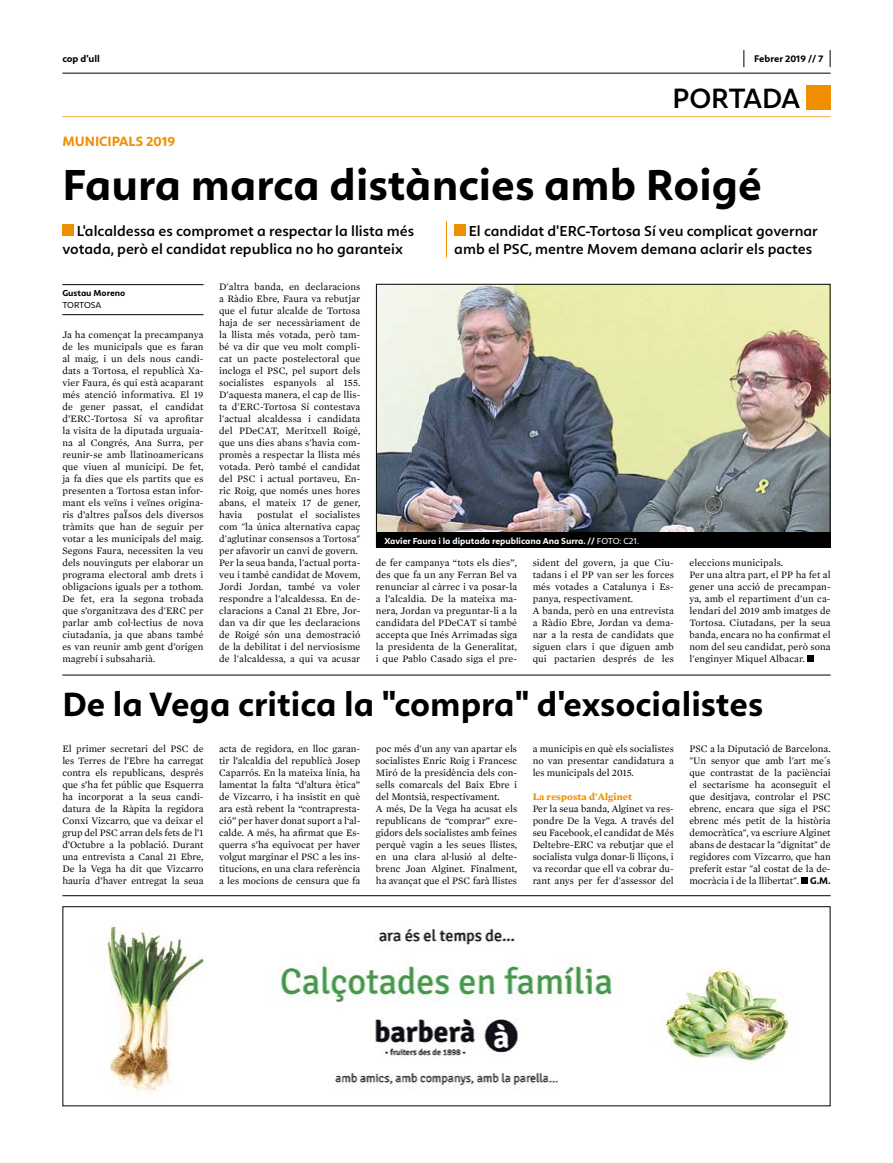
<style>
.page{position:relative;width:893px;height:1163px;background:#fff}
.page>*{position:absolute;margin:0;border:0;box-sizing:border-box;transform-origin:0 0}
.t1{font:700 45px "Calima";color:#000}
.t2{font:700 35px "Calima";color:#000}
.t3{font:600 29px "Calima";letter-spacing:-.01em;color:#000}
.t4{font:600 15px/18px "Calima";color:#000}
.t5{font:700 14px "Calima";color:#ef8f00}
.t6{font:10px/12px "Mercury Text G1";letter-spacing:.01em;color:#000;text-align:justify}
.t7{font:700 10px "Calima";color:#000}
.t8{font:700 10px "Mercury Text G1";letter-spacing:.01em;color:#ef8f00}
.t9{font:700 9px "Calima";color:#fff}
.t10{font:700 9px "Calima";color:#000}
.t11{font:9px "Calima";letter-spacing:-.015em;color:#000}
.s1{font-weight:400}
.s2{font-family:"Calima";font-weight:700}
</style>
<div class="page">
<hr style="left:62px;top:73px;width:769px;height:1px;background:#000">
<svg style="left:743px;top:50px;width:1px;height:17px"></svg>
<svg style="left:830px;top:50px;width:1px;height:17px"></svg>
<div style="left:807px;top:86px;width:24px;height:24px;background:#ef8f00"></div>
<hr style="left:62px;top:116px;width:769px;height:1px;background:#f4ab47">
<img style="left:107px;top:924px;width:684px;height:171px">
<div style="left:62px;top:906px;width:769px;height:200px;border:1px solid #000"></div>
<hr style="left:62px;top:895px;width:769px;height:1px;background:#000">
<hr style="left:62px;top:674px;width:769px;height:1px;background:#000">
<div style="left:62px;top:224px;width:12px;height:12px;background:#ef8f00"></div>
<div style="left:454px;top:224px;width:11px;height:12px;background:#ef8f00"></div>
<hr style="left:446px;top:221px;width:1px;height:36px;background:#ef8f00">
<div style="left:807px;top:655px;width:7px;height:7px;background:#000"></div>
<img style="left:378px;top:286px;width:451px;height:246px">
<div style="left:376px;top:532px;width:455px;height:16px;background:#000"></div>
<hr style="left:62px;top:314px;width:142px;height:1px;background:#000">
<hr style="left:62px;top:284px;width:142px;height:1px;background:#000">
<div style="left:801px;top:877px;width:7px;height:7px;background:#000"></div>
<p class="t7" style="left:62px;top:53px;width:39px">cop d’ull</p>
<p class="t7" style="left:754px;top:53px;width:71px">Febrer 2019 // 7</p>
<h3 class="t3" style="left:672px;top:82px;width:129px">PORTADA</h3>
<h3 class="t5" style="left:62px;top:133px;width:115px">MUNICIPALS 2019</h3>
<h1 class="t1" style="left:62px;top:159px;width:701px">Faura marca distàncies amb Roigé</h1>
<h3 class="t4" style="left:62px;top:222px;width:353px;text-indent:14px">L'alcaldessa es compromet a respectar la llista més votada, però el candidat republica no ho garanteix</h3>
<h3 class="t4" style="left:454px;top:222px;width:365px;text-indent:14px">El candidat d'ERC-Tortosa Sí veu complicat governar amb el PSC, mentre Movem demana aclarir els pactes</h3>
<p class="t10" style="left:62px;top:288px;width:64px">Gustau Moreno</p>
<p class="t11" style="left:62px;top:299px;width:41px">TORTOSA</p>
<p class="t6" style="left:62px;top:328px;width:143px">Ja ha començat la precampanya de les municipals que es faran al maig, i un dels nous candi&shy;dats a Tortosa, el republicà Xa&shy;vier Faura, és qui està acaparant més atenció informativa. El 19 de gener passat, el candidat d’ERC-Tortosa Sí va aprofitar la visita de la diputada urguaia&shy;na al Congrés, Ana Surra, per reunir-se amb llatinoamericans que viuen al municipi. De fet, ja fa dies que els partits que es presenten a Tortosa estan infor&shy;mant els veïns i veïnes origina&shy;ris d’altres paÏsos dels diversos tràmits que han de seguir per votar a les municipals del maig.<br>Segons Faura, necessiten la veu dels nouvinguts per elaborar un programa electoral amb drets i obligacions iguals per a tothom.<br>De fet, era la segona trobada que s’organitzava des d'ERC per parlar amb col·lectius de nova ciutadania, ja que abans també es van reunir amb gent d’origen magrebí i subsaharià.</p>
<p class="t6" style="left:219px;top:280px;width:143px">D'altra banda, en declaracions a Ràdio Ebre, Faura va rebutjar que el futur alcalde de Tortosa haja de ser necessàriament de la llista més votada, però tam&shy;bé va dir que veu molt compli&shy;cat un pacte postelectoral que incloga el PSC, pel suport dels socialistes espanyols al 155.<br>D'aquesta manera, el cap de llis&shy;ta d'ERC-Tortosa Sí contestava l'actual alcaldessa i candidata del PDeCAT, Meritxell Roigé, que uns dies abans s'havia com&shy;promès a respectar la llista més votada. Però també el candidat del PSC i actual portaveu, En&shy;ric Roig, que només unes hores abans, el mateix 17 de gener, havia</p>
<p class="t6" style="left:219px;top:508px;width:143px;text-align:left;text-indent:38px">postulat el socialistes com "la única alternativa capaç d'aglutinar consensos a Tortosa" per afavorir un canvi de govern.<br>Per la seua banda, l'actual porta&shy;veu i també candidat de Movem,<br>Jordi Jordan, també va voler respondre a l'alcaldessa. En de&shy;claracions a Canal 21 Ebre, Jor&shy;dan va dir que les declaracions de Roigé són una demostració de la debilitat i del nerviosisme de l'alcaldessa, a qui va acusar</p>
<p class="t9" style="left:384px;top:535px;width:256px">Xavier Faura i la diputada republicana Ana Surra. // <span class="s1">FOTO: C21.</span></p>
<p class="t6" style="left:376px;top:556px;width:143px">de fer campanya “tots els dies”, des que fa un any Ferran Bel va renunciar al càrrec i va posar-la a l’alcaldia. De la mateixa ma&shy;nera, Jordan va preguntar-li a la candidata del PDeCAT si també accepta que Inés Arrimadas siga la presidenta de la Generalitat, i que Pablo Casado siga el pre-</p>
<p class="t6" style="left:533px;top:556px;width:143px;text-align:left">sident del govern, ja que Ciu&shy;tadans i el PP van ser les forces més votades a Catalunya i Es&shy;panya, respectivament.<br>A banda, però en una entrevista a Ràdio Ebre, Jordan va dema&shy;nar a la resta de candidats que siguen clars i que diguen amb qui pactarien després de les</p>
<p class="t6" style="left:689px;top:556px;width:143px;text-align:left">eleccions municipals.<br>Per una altra part, el PP ha fet al gener una acció de precampan&shy;ya, amb el repartiment d'un ca&shy;lendari del 2019 amb imatges de<br>Tortosa. Ciutadans, per la seua banda, encara no ha confirmat el nom del seu candidat, però sona l'enginyer Miquel Albacar.</p>
<h2 class="t2" style="left:62px;top:684px;width:702px">De la Vega critica la "compra" d'exsocialistes</h2>
<p class="t6" style="left:62px;top:742px;width:143px">El primer secretari del PSC de les Terres de l’Ebre ha carregat contra els republicans, després que s’ha fet públic que Esquerra ha incorporat a la seua candi&shy;datura de la Ràpita la regidora Conxi Vizcarro, que va deixar el grup del PSC arran dels fets de l’1 d’Octubre a la població. Durant una entrevista a Canal 21 Ebre, De la Vega ha dit que Vizcarro hauria d’haver entregat la seua</p>
<p class="t6" style="left:219px;top:742px;width:143px">acta de regidora, en lloc garan&shy;tir l’alcaldia del republicà Josep Caparrós. En la mateixa línia, ha lamentat la falta “d’altura ètica” de Vizcarro, i ha insistit en què ara està rebent la “contrapresta&shy;ció” per haver donat suport a l‘al&shy;calde. A més, ha afirmat que Es&shy;querra s’ha equivocat per haver volgut marginar el PSC a les ins&shy;titucions, en una clara referència a les mocions de censura que fa</p>
<p class="t6" style="left:376px;top:742px;width:143px;text-align:left">poc més d'un any van apartar els socialistes Enric Roig i Francesc<br>Miró de la presidència dels con&shy;sells comarcals del Baix Ebre i del Montsià, respectivament.<br>A més, De la Vega ha acusat els republicans de “comprar” exre&shy;gidors dels socialistes amb feines perquè vagin a les seues llistes, en una clara al·lusió al delte&shy;brenc Joan Alginet. Finalment, ha avançat que el PSC farà llistes</p>
<p class="t6" style="left:533px;top:742px;width:143px">a municipis en què els socialistes no van presentar candidatura a les municipals del 2015.</p>
<p class="t6" style="left:689px;top:742px;width:143px">PSC a la Diputació de Barcelona. "Un senyor que amb l'art me´s que contrastat de la paciènciai el sectarisme ha aconseguit el que desitjava, controlar el PSC ebrenc, encara que siga el PSC ebrenc més petit de la història democràtica", va escriure Alginet abans de destacar la "dignitat" de regidores com Vizcarro, que han preferit estar "al costat de la de&shy;mocràcia i de la llibertat". <span class="s2">G.M.</span></p>
<p class="t8" style="left:533px;top:790px;width:101px">La resposta d'Alginet</p>
<p class="t6" style="left:533px;top:802px;width:143px">Per la seua banda, Alginet va res&shy;pondre De la Vega. A través del seu Facebook, el candidat de Més Deltebre-ERC va rebutjar que el socialista vulga donar-li lliçons, i va recordar que ell va cobrar du&shy;rant anys per fer d'assessor del</p>
</div>
